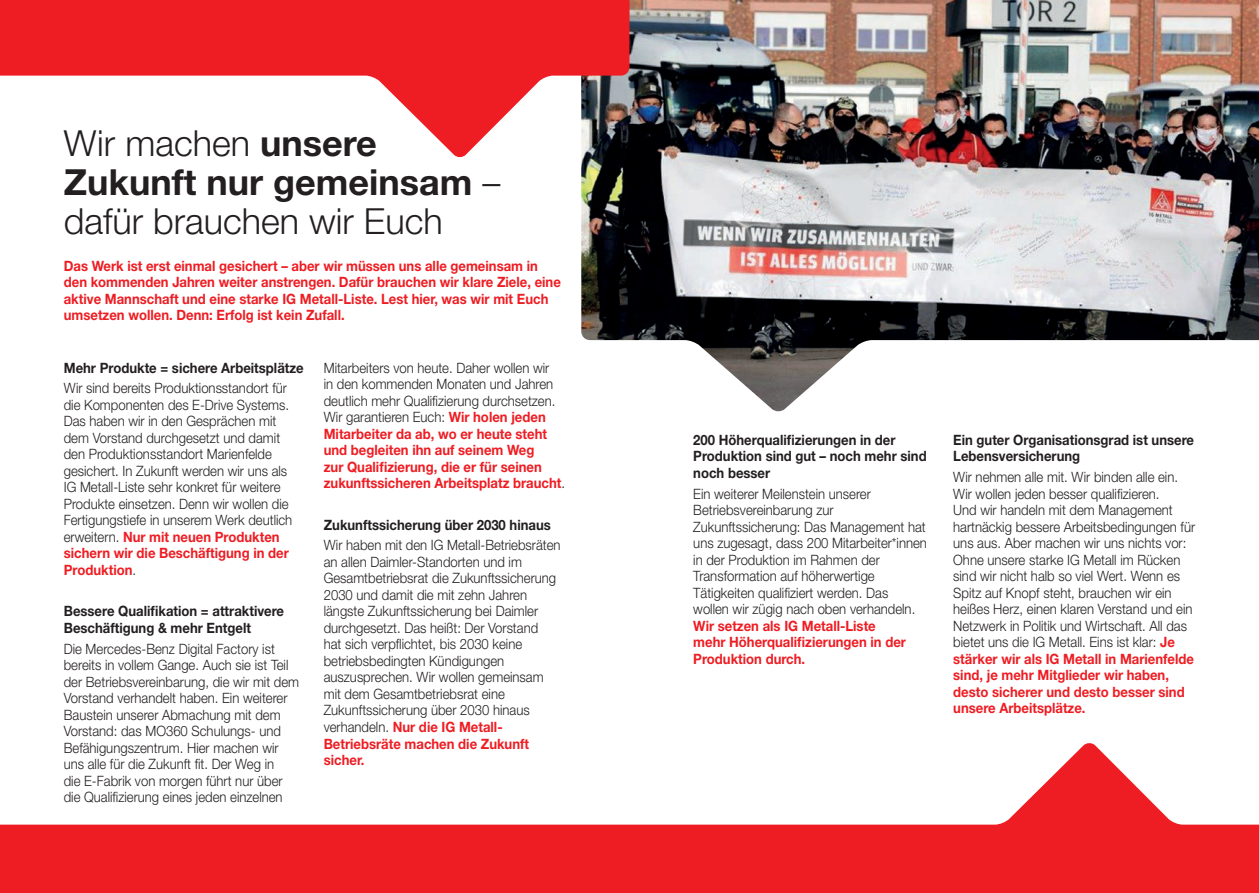
<style>
.page{position:relative;width:1259px;height:893px;background:#fff}
.page>*{position:absolute;margin:0;border:0;box-sizing:border-box;transform-origin:0 0}
.t1{font:300 36px/39px "Helvetica Neue LT";color:#231f20}
.t2{font:300 14.25px/16.5px "Helvetica Neue LT";color:#231f20;scale:.92 1}
.t3{font:700 14.25px/16.5px "Helvetica Neue LT";color:#ee1d23;scale:.92 1}
.t4{font:700 14.25px/16.5px "Helvetica Neue LT";color:#231f20;scale:.92 1}
.s1{font-weight:700}
.s2{font-weight:700;color:#ee1d23}
.s3{font-weight:300;color:#231f20}
</style>
<div class="page">
<svg style="left:0;top:743px;width:1259px;height:150px"></svg>
<img style="left:581px;top:0;width:678px;height:412px">
<svg style="left:0;top:0;width:629px;height:158px;fill:#ee1d23"></svg>
<h1 class="t1" style="left:64px;top:123px;width:438px">Wir machen <span class="s1">unsere<br>Zukunft nur gemeinsam</span> – dafür brauchen wir Euch</h1>
<p class="t3" style="left:64px;top:257px;width:542px">Das Werk ist erst einmal gesichert – aber wir müssen uns alle gemeinsam in den kommenden Jahren weiter anstrengen. Dafür brauchen wir klare Ziele, eine aktive Mannschaft und eine starke IG Metall-Liste. Lest hier, was wir mit Euch umsetzen wollen. Denn: Erfolg ist kein Zufall.</p>
<p class="t4" style="left:64px;top:359px;width:262px">Mehr Produkte = sichere Arbeitsplätze</p>
<p class="t2" style="left:64px;top:380px;width:250px">Wir sind bereits Produktionsstandort für die Komponenten des E-Drive Systems.<br>Das haben wir in den Gesprächen mit dem Vorstand durchgesetzt und damit den Produktionsstandort Marienfelde gesichert. In Zukunft werden wir uns als IG Metall-Liste sehr konkret für weitere Produkte einsetzen. Denn wir wollen die Fertigungstiefe in unserem Werk deutlich erweitern. <span class="s2">Nur mit neuen Produkten sichern wir die Beschäftigung in der Produktion</span>.</p>
<p class="t4" style="left:64px;top:603px;width:241px">Bessere Qualifikation = attraktivere<br>Beschäftigung &amp; mehr Entgelt</p>
<p class="t2" style="left:64px;top:640px;width:257px">Die Mercedes-Benz Digital Factory ist bereits in vollem Gange. Auch sie ist Teil der Betriebsvereinbarung, die wir mit dem Vorstand verhandelt haben. Ein weiterer Baustein unserer Abmachung mit dem Vorstand: das MO360 Schulungs- und Befähigungszentrum. Hier machen wir uns alle für die Zukunft fit. Der Weg in<br>die E-Fabrik von morgen führt nur über die Qualifizierung eines jeden einzelnen</p>
<p class="t3" style="left:324px;top:359px;width:264px"><span class="s3">Mitarbeiters von heute. Daher wollen wir<br>in den kommenden Monaten und Jahren deutlich mehr Qualifizierung durchsetzen.<br>Wir garantieren Euch:</span> Wir holen jeden Mitarbeiter da ab, wo er heute steht und begleiten ihn auf seinem Weg<br>zur Qualifizierung, die er für seinen zukunftssicheren Arbeitsplatz braucht<span class="s3">.</span></p>
<p class="t4" style="left:324px;top:516px;width:248px">Zukunftssicherung über 2030 hinaus</p>
<p class="t2" style="left:324px;top:537px;width:259px">Wir haben mit den IG Metall-Betriebsräten an allen Daimler-Standorten und im Gesamtbetriebsrat die Zukunftssicherung 2030 und damit die mit zehn Jahren längste Zukunftssicherung bei Daimler durchgesetzt. Das heißt: Der Vorstand<br>hat sich verpflichtet, bis 2030 keine betriebsbedingten Kündigungen auszusprechen. Wir wollen gemeinsam mit dem Gesamtbetriebsrat eine Zukunftssicherung über 2030 hinaus verhandeln. <span class="s2">Nur die IG Metall-Betriebsräte machen die Zukunft sicher.</span></p>
<p class="t4" style="left:693px;top:431px;width:255px">200 Höherqualifizierungen in der<br>Produktion sind gut – noch mehr sind noch besser</p>
<p class="t2" style="left:693px;top:485px;width:255px">Ein weiterer Meilenstein unserer Betriebsvereinbarung zur Zukunftssicherung: Das Management hat uns zugesagt, dass 200 Mitarbeiter*innen in der Produktion im Rahmen der Transformation auf höherwertige Tätigkeiten qualifiziert werden. Das wollen wir zügig nach oben verhandeln.</p>
<p class="t3" style="left:693px;top:617px;width:233px">Wir setzen als IG Metall-Liste mehr Höherqualifizierungen in der<br>Produktion durch.</p>
<p class="t4" style="left:953px;top:431px;width:263px">Ein guter Organisationsgrad ist unsere<br>Lebensversicherung</p>
<p class="t2" style="left:953px;top:469px;width:264px">Wir nehmen alle mit. Wir binden alle ein.<br>Wir wollen jeden besser qualifizieren.<br>Und wir handeln mit dem Management hartnäckig bessere Arbeitsbedingungen für uns aus. Aber machen wir uns nichts vor:<br>Ohne unsere starke IG Metall im Rücken sind wir nicht halb so viel Wert. Wenn es Spitz auf Knopf steht, brauchen wir ein heißes Herz, einen klaren Verstand und ein Netzwerk in Politik und Wirtschaft. All das bietet uns die IG Metall. Eins ist klar: <span class="s2">Je stärker wir als IG Metall in Marienfelde sind, je mehr Mitglieder wir haben, desto sicherer und desto besser sind unsere Arbeitsplätze.</span></p>
</div>
